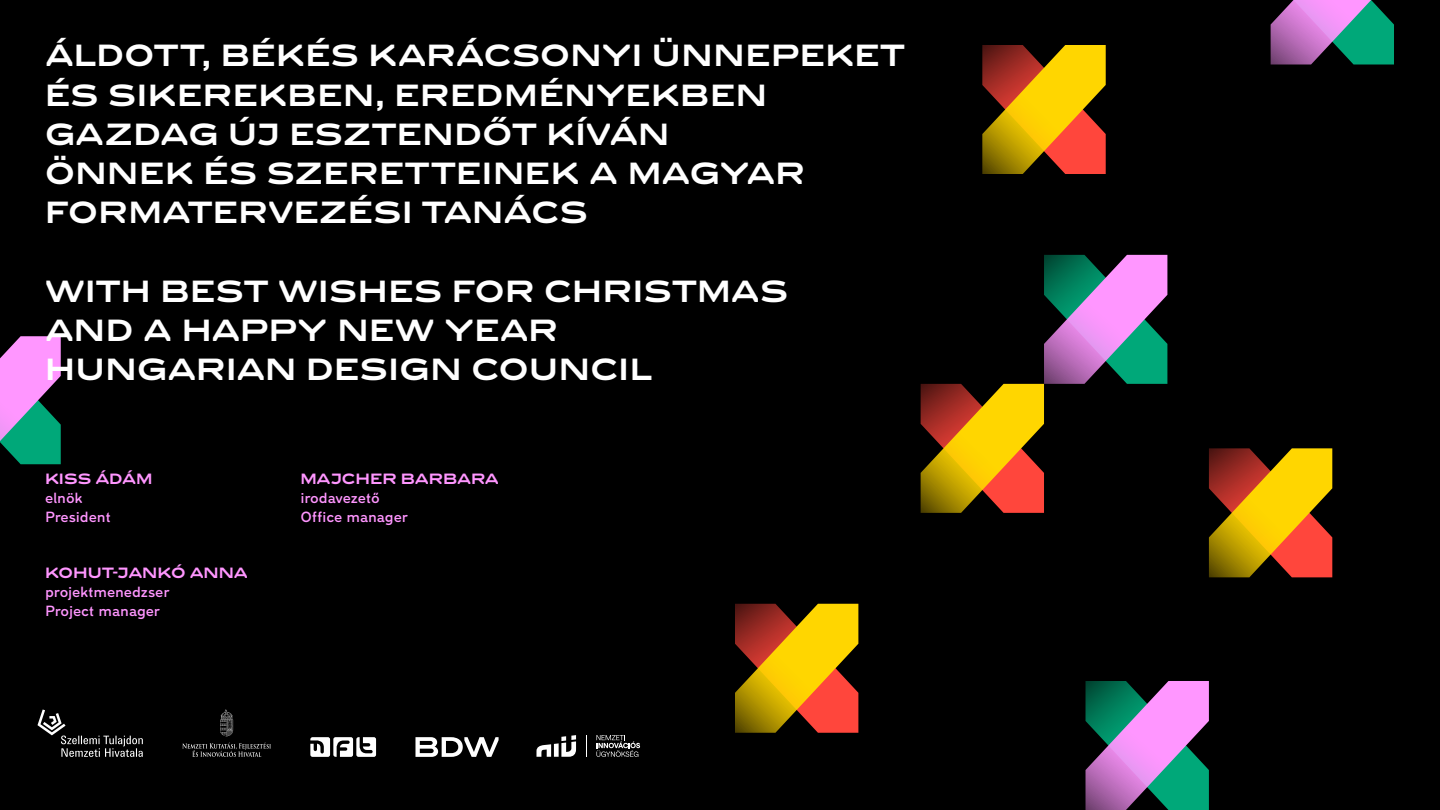
<style>
.page{position:relative;width:1440px;height:810px;background:#000}
.page>*{position:absolute;margin:0;border:0;box-sizing:border-box;transform-origin:0 0}
.t1{font:700 expanded 32.33px/39.2px "Laslo BDW";letter-spacing:.02em;color:#fff}
.t2{font:15.75px "Laslo BDW";letter-spacing:-.01em;color:#ff96ff}
.t3{font:700 expanded 15.75px "Laslo BDW";letter-spacing:-.005em;color:#ff96ff}
</style>
<div class="page">
<svg style="left:310px;top:737px;width:66px;height:20px"></svg>
<svg style="left:415px;top:737px;width:84px;height:20px"></svg>
<svg style="left:38px;top:709px;width:105px;height:48px"></svg>
<svg style="left:1086px;top:681px;width:123px;height:129px"></svg>
<svg style="left:0;top:336px;width:61px;height:128px"></svg>
<svg style="left:1271px;top:0;width:123px;height:65px"></svg>
<svg style="left:982px;top:45px;width:124px;height:129px"></svg>
<svg style="left:1209px;top:448px;width:123px;height:129px"></svg>
<svg style="left:735px;top:604px;width:123px;height:129px"></svg>
<svg style="left:220px;top:709px;width:13px;height:28px"></svg>
<svg style="left:182px;top:743px;width:89px;height:14px"></svg>
<svg style="left:596px;top:735px;width:44px;height:22px"></svg>
<svg style="left:537px;top:735px;width:39px;height:22px"></svg>
<svg style="left:586px;top:735px;width:1px;height:22px"></svg>
<svg style="left:921px;top:254px;width:247px;height:259px"></svg>
<p class="t1" style="left:45px;top:36px;width:861px">ÁLDOTT, BÉKÉS KARÁCSONYI ÜNNEPEKET<br>ÉS SIKEREKBEN, EREDMÉNYEKBEN<br>GAZDAG ÚJ ESZTENDŐT KÍVÁN<br>ÖNNEK ÉS SZERETTEINEK A MAGYAR<br>FORMATERVEZÉSI TANÁCS</p>
<p class="t1" style="left:45px;top:271px;width:745px">WITH BEST WISHES FOR CHRISTMAS<br>AND A HAPPY NEW YEAR</p>
<p class="t1" style="left:45px;top:350px;width:608px">HUNGARIAN DESIGN COUNCIL</p>
<p class="t3" style="left:45px;top:470px;width:109px">KISS ÁDÁM</p>
<p class="t2" style="left:45px;top:489px;width:39px">elnök</p>
<p class="t2" style="left:45px;top:508px;width:67px">President</p>
<p class="t3" style="left:45px;top:564px;width:205px">KOHUT-JANKÓ ANNA</p>
<p class="t2" style="left:45px;top:583px;width:126px">projektmenedzser</p>
<p class="t2" style="left:45px;top:602px;width:117px">Project manager</p>
<p class="t3" style="left:300px;top:470px;width:200px">MAJCHER BARBARA</p>
<p class="t2" style="left:300px;top:489px;width:81px">irodavezető</p>
<p class="t2" style="left:300px;top:508px;width:109px">Office manager</p>
</div>
